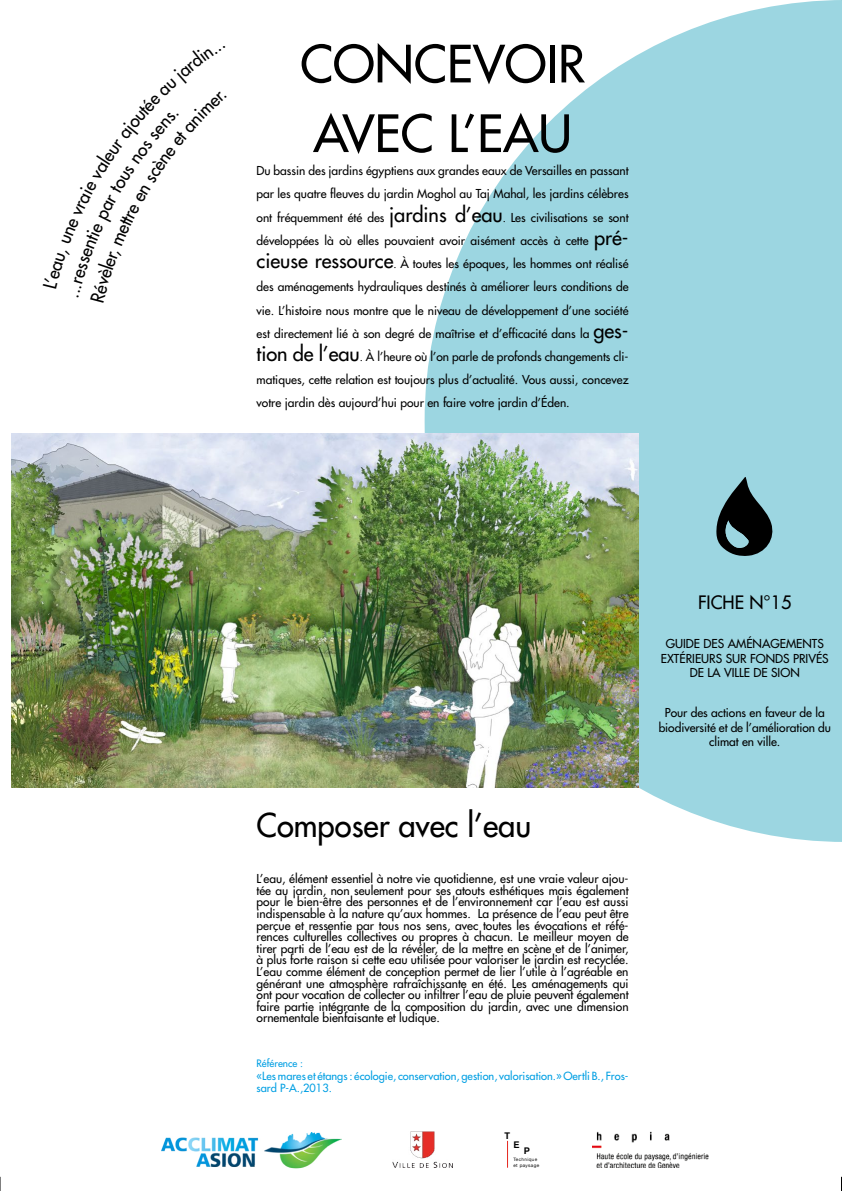
<style>
.page{position:relative;width:842px;height:1191px;background:#fff}
.page>*{position:absolute;margin:0;border:0;box-sizing:border-box;transform-origin:0 0}
.t1{font:50px/69.6px "Futura";color:#000}
.t2{font:32px "Futura";color:#000}
.t3{font:18px "Futura";color:#000}
.t4{font:12px/11.6px "Futura";color:#000;text-align:justify}
.t5{font:11px/11.6px "Futura";color:#009fe3}
.t6{font:10px "Futura";color:#009fe3}
.t7{font:700 9.2px "Helvetica";color:#000}
.t8{font:4.6px/5.5px "Helvetica Neue";letter-spacing:.08em;color:#000}
.s1{font-size:20px}
.s2{font-size:11px}
</style>
<div class="page">
<svg style="left:0;top:1176px;width:1px;height:15px"></svg>
<svg style="left:841px;top:1176px;width:1px;height:15px"></svg>
<img style="left:161px;top:1132px;width:180px;height:36px">
<img style="left:392px;top:1131px;width:61px;height:36px">
<img style="left:593px;top:1131px;width:116px;height:36px">
<svg style="left:507px;top:1140px;width:1px;height:27px"></svg>
<svg style="left:257px;top:0;width:584px;height:842px;fill:#9cd6e1"></svg>
<svg style="left:705px;top:477px;width:80px;height:80px;background:#5e8188"></svg>
<img style="left:11px;top:433px;width:627px;height:354px">
<h1 class="t1" style="left:300px;top:29px;width:286px">CONCEVOIR<br>AVEC L’EAU</h1>
<p class="t4" style="left:257px;top:159px;width:374px;line-height:23.2px">Du bassin des jardins égyptiens aux grandes eaux de Versailles en passant par les quatre fleuves du jardin Moghol au Taj Mahal, les jardins célèbres ont fréquemment été des <span class="s1">jardins d’eau</span><span class="s2">.</span> Les civilisations se sont développées là où elles pouvaient avoir aisément accès à cette <span class="s1">pré&shy;cieuse ressource</span><span class="s2">.</span> À toutes les époques, les hommes ont réalisé des aménagements hydrauliques destinés à améliorer leurs conditions de vie. L’histoire nous montre que le niveau de développement d’une société est directement lié à son degré de maîtrise et d’efficacité dans la <span class="s1">ges&shy;tion de l’eau</span><span class="s2">.</span> À l’heure où l’on parle de profonds changements cli&shy;matiques, cette relation est toujours plus d’actualité. Vous aussi, concevez votre jardin dès aujourd’hui pour en faire votre jardin d’Éden.</p>
<h2 class="t2" style="left:257px;top:805px;width:276px">Composer avec l’eau</h2>
<p class="t4" style="left:257px;top:873px;width:374px">L’eau, élément essentiel à notre vie quotidienne, est une vraie valeur ajou&shy;tée au jardin, non seulement pour ses atouts esthétiques mais également pour le bien-être des personnes et de l’environnement car l’eau est aussi indispensable à la nature qu’aux hommes. La présence de l’eau peut être perçue et ressentie par tous nos sens, avec toutes les évocations et réfé&shy;rences culturelles collectives ou propres à chacun. Le meilleur moyen de tirer parti de l’eau est de la révéler, de la mettre en scène et de l’animer, à plus forte raison si cette eau utilisée pour valoriser le jardin est recyclée.<br>L’eau comme élément de conception permet de lier l’utile à l’agréable en générant une atmosphère rafraîchissante en été. Les aménagements qui ont pour vocation de collecter ou infiltrer l’eau de pluie peuvent également faire partie intégrante de la composition du jardin, avec une dimension ornementale bienfaisante et ludique.</p>
<p class="t6" style="left:257px;top:1057px;width:48px">Référence :</p>
<p class="t5" style="left:257px;top:1070px;width:373px">«Les mares et étangs : écologie, conservation, gestion, valorisation.» Oertli B., Fros&shy;sard P-A.,2013.</p>
<p class="t7" style="left:505px;top:1127px;width:7px">T</p>
<p class="t7" style="left:513px;top:1136px;width:8px">E</p>
<p class="t7" style="left:524px;top:1143px;width:8px">P</p>
<p class="t8" style="left:513px;top:1156px;width:27px">Technique et paysage</p>
<h3 class="t3" style="left:698px;top:590px;width:95px">FICHE N°15</h3>
<p class="t4" style="left:661px;top:637px;width:169px;line-height:14.4px;text-align:center">GUIDE DES AMÉNAGEMENTS<br>EXTÉRIEURS SUR FONDS PRIVÉS<br>DE LA VILLE DE SION</p>
<p class="t4" style="left:659px;top:705px;width:174px;line-height:14.4px;text-align:center">Pour des actions en faveur de la biodiversité et de l’amélioration du climat en ville.</p>
</div>
